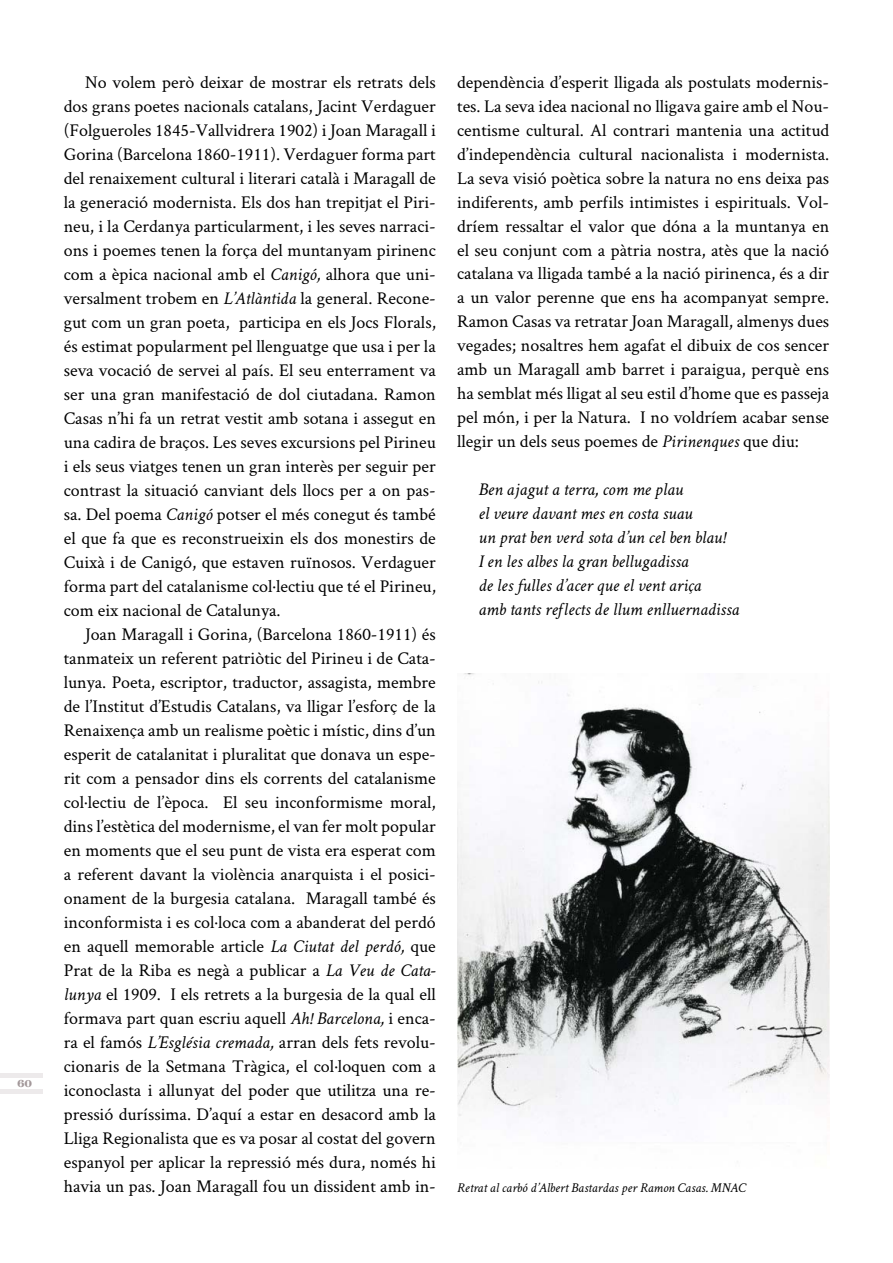
<style>
.page{position:relative;width:893px;height:1263px;background:#fff}
.page>*{position:absolute;margin:0;border:0;box-sizing:border-box;transform-origin:0 0}
.t1{font:18px/24px "Crimson";color:#000;text-align:justify}
.t2{font:italic 18px/24px "Crimson";color:#000}
.t3{font:italic 13.5px "Crimson";color:#000}
.t4{font:10.5px "Titania";color:#a3989a}
.s1{font-style:italic}
</style>
<div class="page">
<hr style="left:0;top:1073px;width:43px;height:4px;background:#edeaeb">
<hr style="left:0;top:1089px;width:43px;height:4px;background:#edeaeb">
<img style="left:457px;top:674px;width:372px;height:453px">
<p class="t4" style="left:17px;top:1077px;width:17px">60</p>
<p class="t1" style="left:64px;top:69px;width:374px;text-indent:21px">No volem però deixar de mostrar els retrats dels dos grans poetes nacionals catalans, Jacint Verdaguer (Folgueroles 1845-Vallvidrera 1902) i Joan Maragall i Gorina (Barcelona 1860-1911). Verdaguer forma part del renaixement cultural i literari català i Maragall de la generació modernista. Els dos han trepitjat el Piri&shy;neu, i la Cerdanya particularment, i les seves narraci&shy;ons i poemes tenen la força del muntanyam pirinenc com a èpica nacional amb el <span class="s1">Canigó,</span> alhora que uni&shy;versalment trobem en <span class="s1">L’Atlàntida</span> la general. Recone&shy;gut com un gran poeta, participa en els Jocs Florals, és estimat popularment pel llenguatge que usa i per la seva vocació de servei al país. El seu enterrament va ser una gran manifestació de dol ciutadana. Ramon Casas n’hi fa un retrat vestit amb sotana i assegut en una cadira de braços. Les seves excursions pel Pirineu i els seus viatges tenen un gran interès per seguir per contrast la situació canviant dels llocs per a on pas&shy;sa. Del poema <span class="s1">Canigó</span> potser el més conegut és també el que fa que es reconstrueixin els dos monestirs de Cuixà i de Canigó, que estaven ruïnosos. Verdaguer forma part del catalanisme col·lectiu que té el Pirineu, com eix nacional de Catalunya.</p>
<p class="t1" style="left:64px;top:621px;width:374px;text-indent:21px">Joan Maragall i Gorina, (Barcelona 1860-1911) és tanmateix un referent patriòtic del Pirineu i de Cata&shy;lunya. Poeta, escriptor, traductor, assagista, membre de l’Institut d’Estudis Catalans, va lligar l’esforç de la Renaixença amb un realisme poètic i místic, dins d’un esperit de catalanitat i pluralitat que donava un espe&shy;rit com a pensador dins els corrents del catalanisme col·lectiu de l’època. El seu inconformisme moral, dins l’estètica del modernisme, el van fer molt popular en moments que el seu punt de vista era esperat com a referent davant la violència anarquista i el posici&shy;onament de la burgesia catalana. Maragall també és inconformista i es col·loca com a abanderat del perdó en aquell memorable article <span class="s1">La Ciutat del perdó,</span> que Prat de la Riba es negà a publicar a <span class="s1">La Veu de Cata&shy;lunya</span> el 1909. I els retrets a la burgesia de la qual ell formava part quan escriu aquell <span class="s1">Ah! Barcelona,</span> i enca&shy;ra el famós <span class="s1">L’Església cremada,</span> arran dels fets revolu&shy;cionaris de la Setmana Tràgica, el col·loquen com a iconoclasta i allunyat del poder que utilitza una re&shy;pressió duríssima. D’aquí a estar en desacord amb la Lliga Regionalista que es va posar al costat del govern espanyol per aplicar la repressió més dura, només hi havia un pas. Joan Maragall fou un dissident amb in-</p>
<p class="t1" style="left:457px;top:69px;width:374px">dependència d’esperit lligada als postulats modernis&shy;tes. La seva idea nacional no lligava gaire amb el Nou&shy;centisme cultural. Al contrari mantenia una actitud d’independència cultural nacionalista i modernista.<br>La seva visió poètica sobre la natura no ens deixa pas indiferents, amb perfils intimistes i espirituals. Vol&shy;dríem ressaltar el valor que dóna a la muntanya en el seu conjunt com a pàtria nostra, atès que la nació catalana va lligada també a la nació pirinenca, és a dir a un valor perenne que ens ha acompanyat sempre.<br>Ramon Casas va retratar Joan Maragall, almenys dues vegades; nosaltres hem agafat el dibuix de cos sencer amb un Maragall amb barret i paraigua, perquè ens ha semblat més lligat al seu estil d’home que es passeja pel món, i per la Natura. I no voldríem acabar sense llegir un dels seus poemes de <span class="s1">Pirinenques</span> que diu:</p>
<p class="t2" style="left:478px;top:478px;width:262px">Ben ajagut a terra, com me plau<br>el veure davant mes en costa suau<br>un prat ben verd sota d’un cel ben blau!<br>I en les albes la gran bellugadissa<br>de les fulles d’acer que el vent ariça<br>amb tants reflects de llum enlluernadissa</p>
<p class="t3" style="left:457px;top:1180px;width:290px">Retrat al carbó d’Albert Bastardas per Ramon Casas. MNAC</p>
</div>
